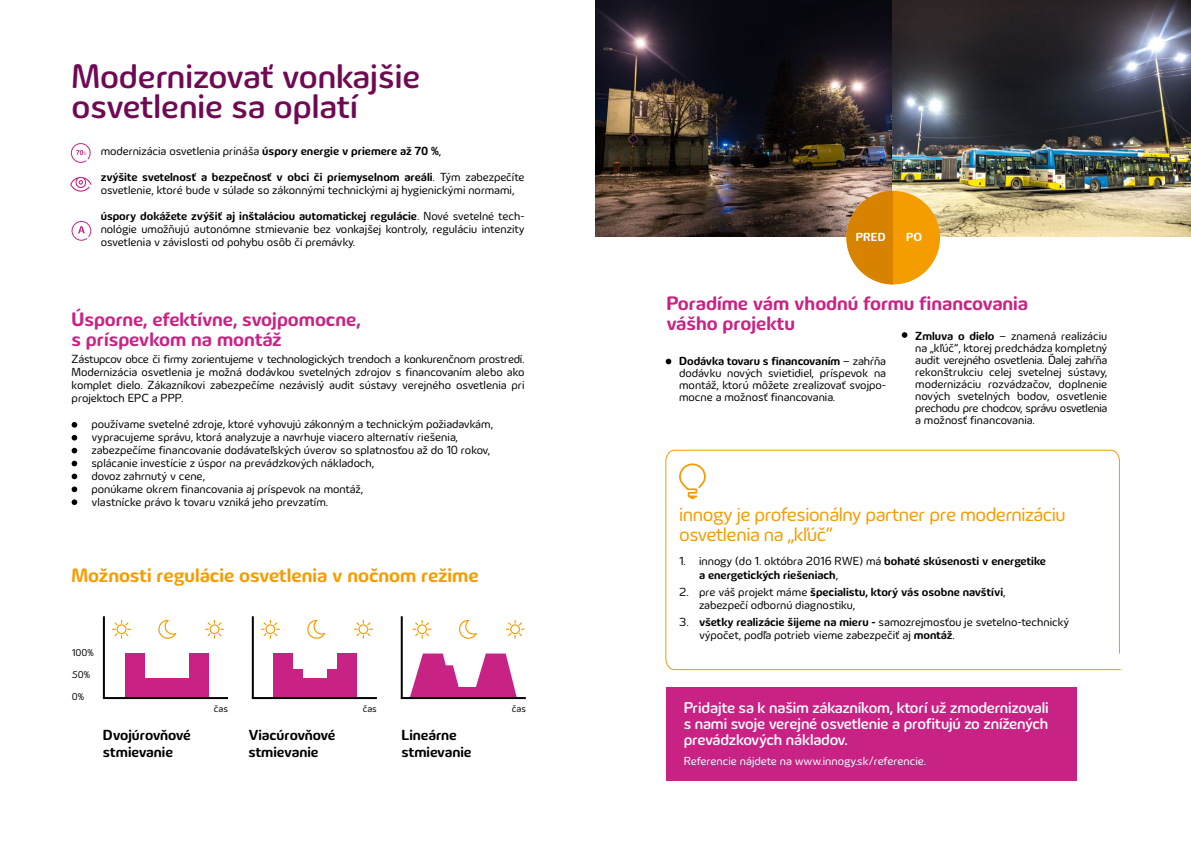
<style>
.page{position:relative;width:1191px;height:842px;background:#fff}
.page>*{position:absolute;margin:0;border:0;box-sizing:border-box;transform-origin:0 0}
.t1{font:500 35px/30px "Innogy";color:#6f0954}
.t2{font:700 20px/20px "Innogy";color:#c82285}
.t3{font:20px/20px "Innogy";letter-spacing:-.02em;color:#f59c00}
.t4{font:700 20px "Innogy";color:#f59c00}
.t5{font:500 16px/16px "Innogy";letter-spacing:-.01em;color:#fff;text-align:justify}
.t6{font:700 15px/17px "Innogy";color:#000}
.t7{font:12px/13px "Innogy";color:#000}
.t8{font:700 12px/26px "Innogy";color:#000}
.t9{font:12px "Innogy";color:#fff}
.t10{font:700 12px "Innogy";letter-spacing:.01em;color:#fff}
.t11{font:10px "Innogy";color:#000}
.s1{font-weight:400}
.s2{font-weight:700}
</style>
<div class="page">
<svg style="left:665px;top:449px;width:456px;height:222px"></svg>
<div style="left:666px;top:687px;width:410px;height:94px;background:#c82285"></div>
<svg style="left:665px;top:359px;width:6px;height:5px"></svg>
<svg style="left:901px;top:332px;width:6px;height:6px"></svg>
<svg style="left:679px;top:463px;width:27px;height:36px"></svg>
<svg style="left:71px;top:143px;width:20px;height:20px"></svg>
<svg style="left:72px;top:221px;width:19px;height:20px"></svg>
<svg style="left:70px;top:177px;width:21px;height:15px"></svg>
<img style="left:595px;top:0;width:596px;height:237px">
<div style="left:846px;top:191px;width:94px;height:93px;background:#f59c00;border-radius:50%"></div>
<svg style="left:846px;top:191px;width:47px;height:93px;background:#d9942c"></svg>
<svg style="left:72px;top:422px;width:5px;height:6px"></svg>
<svg style="left:72px;top:435px;width:5px;height:6px"></svg>
<svg style="left:72px;top:448px;width:5px;height:5px"></svg>
<svg style="left:72px;top:461px;width:5px;height:5px"></svg>
<svg style="left:72px;top:474px;width:5px;height:5px"></svg>
<svg style="left:72px;top:486px;width:5px;height:6px"></svg>
<svg style="left:72px;top:499px;width:5px;height:6px"></svg>
<div style="left:125px;top:653px;width:20px;height:45px;background:#c82285"></div>
<div style="left:189px;top:653px;width:20px;height:45px;background:#c82285"></div>
<div style="left:138px;top:678px;width:56px;height:20px;background:#c82285"></div>
<svg style="left:410px;top:653px;width:49px;height:44px"></svg>
<svg style="left:476px;top:653px;width:41px;height:44px"></svg>
<div style="left:436px;top:687px;width:56px;height:11px;background:#c82285"></div>
<div style="left:273px;top:653px;width:20px;height:45px;background:#c82285"></div>
<div style="left:283px;top:669px;width:20px;height:29px;background:#c82285"></div>
<div style="left:327px;top:669px;width:20px;height:29px;background:#c82285"></div>
<div style="left:337px;top:653px;width:20px;height:45px;background:#c82285"></div>
<div style="left:286px;top:678px;width:56px;height:20px;background:#c82285"></div>
<hr style="left:103px;top:616px;width:2px;height:82px;background:#010202">
<hr style="left:252px;top:616px;width:2px;height:82px;background:#010202">
<hr style="left:401px;top:616px;width:2px;height:82px;background:#010202">
<hr style="left:103px;top:697px;width:125px;height:2px;background:#010202">
<hr style="left:252px;top:697px;width:125px;height:2px;background:#010202">
<hr style="left:401px;top:697px;width:125px;height:2px;background:#010202">
<svg style="left:158px;top:620px;width:18px;height:19px"></svg>
<svg style="left:307px;top:620px;width:18px;height:19px"></svg>
<svg style="left:458px;top:620px;width:19px;height:19px"></svg>
<svg style="left:112px;top:620px;width:19px;height:19px"></svg>
<svg style="left:261px;top:620px;width:19px;height:19px"></svg>
<svg style="left:412px;top:620px;width:19px;height:19px"></svg>
<svg style="left:205px;top:620px;width:19px;height:19px"></svg>
<svg style="left:354px;top:620px;width:19px;height:19px"></svg>
<svg style="left:505px;top:620px;width:19px;height:19px"></svg>
<h1 class="t1" style="left:72px;top:62px;width:350px">Modernizovať vonkajšie osvetlenie sa oplatí</h1>
<p class="t8" style="left:101px;top:139px;width:425px"><span class="s1">modernizácia osvetlenia prináša</span> úspory energie v priemere až 70 %<span class="s1">,<br></span>zvýšite svetelnosť a bezpečnosť v obci či priemyselnom areáli<span class="s1">. Tým zabezpečíte</span></p>
<p class="t7" style="left:101px;top:178px;width:425px;line-height:26px">osvetlenie, ktoré bude v súlade so zákonnými technickými aj hygienickými normami, <span class="s2">úspory dokážete zvýšiť aj inštaláciou automatickej regulácie</span>. Nové svetelné tech-</p>
<p class="t7" style="left:101px;top:223px;width:425px">nológie umožňujú autonómne stmievanie bez vonkajšej kontroly, reguláciu intenzity osvetlenia v závislosti od pohybu osôb či premávky.</p>
<h2 class="t2" style="left:72px;top:309px;width:291px">Úsporne, efektívne, svojpomocne, s príspevkom na montáž</h2>
<p class="t7" style="left:72px;top:352px;width:454px;text-align:justify">Zástupcov obce či firmy zorientujeme v technologických trendoch a konkurenčnom prostredí.<br>Modernizácia osvetlenia je možná dodávkou svetelných zdrojov s financovaním alebo ako komplet dielo. Zákazníkovi zabezpečíme nezávislý audit sústavy verejného osvetlenia pri projektoch EPC a PPP.</p>
<p class="t7" style="left:91px;top:417px;width:403px">používame svetelné zdroje, ktoré vyhovujú zákonným a technickým požiadavkám, vypracujeme správu, ktorá analyzuje a navrhuje viacero alternatív riešenia, zabezpečíme financovanie dodávateľských úverov so splatnosťou až do 10 rokov, splácanie investície z úspor na prevádzkových nákladoch,<br>dovoz zahrnutý v cene,<br>ponúkame okrem financovania aj príspevok na montáž,<br>vlastnícke právo k tovaru vzniká jeho prevzatím.</p>
<h2 class="t4" style="left:72px;top:564px;width:408px">Možnosti regulácie osvetlenia v nočnom režime</h2>
<p class="t11" style="left:72px;top:647px;width:24px">100%</p>
<p class="t11" style="left:72px;top:669px;width:20px">50%</p>
<p class="t11" style="left:72px;top:691px;width:14px">0%</p>
<p class="t11" style="left:214px;top:703px;width:16px">čas</p>
<p class="t11" style="left:363px;top:703px;width:16px">čas</p>
<p class="t11" style="left:512px;top:703px;width:16px">čas</p>
<p class="t6" style="left:103px;top:727px;width:90px">Dvojúrovňové stmievanie</p>
<p class="t6" style="left:401px;top:727px;width:72px">Lineárne stmievanie</p>
<p class="t6" style="left:248px;top:727px;width:89px">Viacúrovňové stmievanie</p>
<p class="t10" style="left:855px;top:230px;width:32px">PRED</p>
<p class="t10" style="left:906px;top:230px;width:18px">PO</p>
<h2 class="t2" style="left:666px;top:294px;width:363px">Poradíme vám vhodnú formu financovania vášho projektu</h2>
<p class="t7" style="left:915px;top:330px;width:194px;line-height:12px;text-align:justify"><span class="s2">Zmluva o dielo</span> – znamená realizáciu na „kľúč“, ktorej predchádza kompletný audit verejného osvetlenia. Ďalej zahŕňa rekonštrukciu celej svetelnej sústavy, modernizáciu rozvádzačov, doplnenie nových svetelných bodov, osvetlenie prechodu pre chodcov, správu osvetlenia a možnosť financovania.</p>
<p class="t7" style="left:679px;top:355px;width:208px;line-height:12px;text-align:justify"><span class="s2">Dodávka tovaru s financovaním</span> – zahŕňa dodávku nových svietidiel, príspevok na montáž, ktorú môžete zrealizovať svojpo&shy;mocne a možnosť financovania.</p>
<h2 class="t3" style="left:679px;top:505px;width:388px">innogy je profesionálny partner pre modernizáciu osvetlenia na „kľúč“</h2>
<p class="t8" style="left:699px;top:554px;width:348px;line-height:14px;text-indent:-20px"><span class="s1">1. innogy (do 1. októbra 2016 RWE) má</span> bohaté skúsenosti v energetike a energetických riešeniach<span class="s1">,</span></p>
<p class="t7" style="left:699px;top:586px;width:308px;text-indent:-20px">2. pre váš projekt máme <span class="s2">špecialistu, ktorý vás osobne navštívi</span>, zabezpečí odbornú diagnostiku,</p>
<p class="t7" style="left:699px;top:616px;width:372px;text-indent:-20px">3. <span class="s2">všetky realizácie šijeme na mieru -</span> samozrejmosťou je svetelno-technický výpočet, podľa potrieb vieme zabezpečiť aj <span class="s2">montáž</span>.</p>
<h3 class="t5" style="left:683px;top:700px;width:366px">Pridajte sa k našim zákazníkom, ktorí už zmodernizovali s nami svoje verejné osvetlenie a profitujú zo znížených prevádzkových nákladov.</h3>
<p class="t9" style="left:683px;top:754px;width:244px">Referencie nájdete na www.innogy.sk/referencie.</p>
</div>
